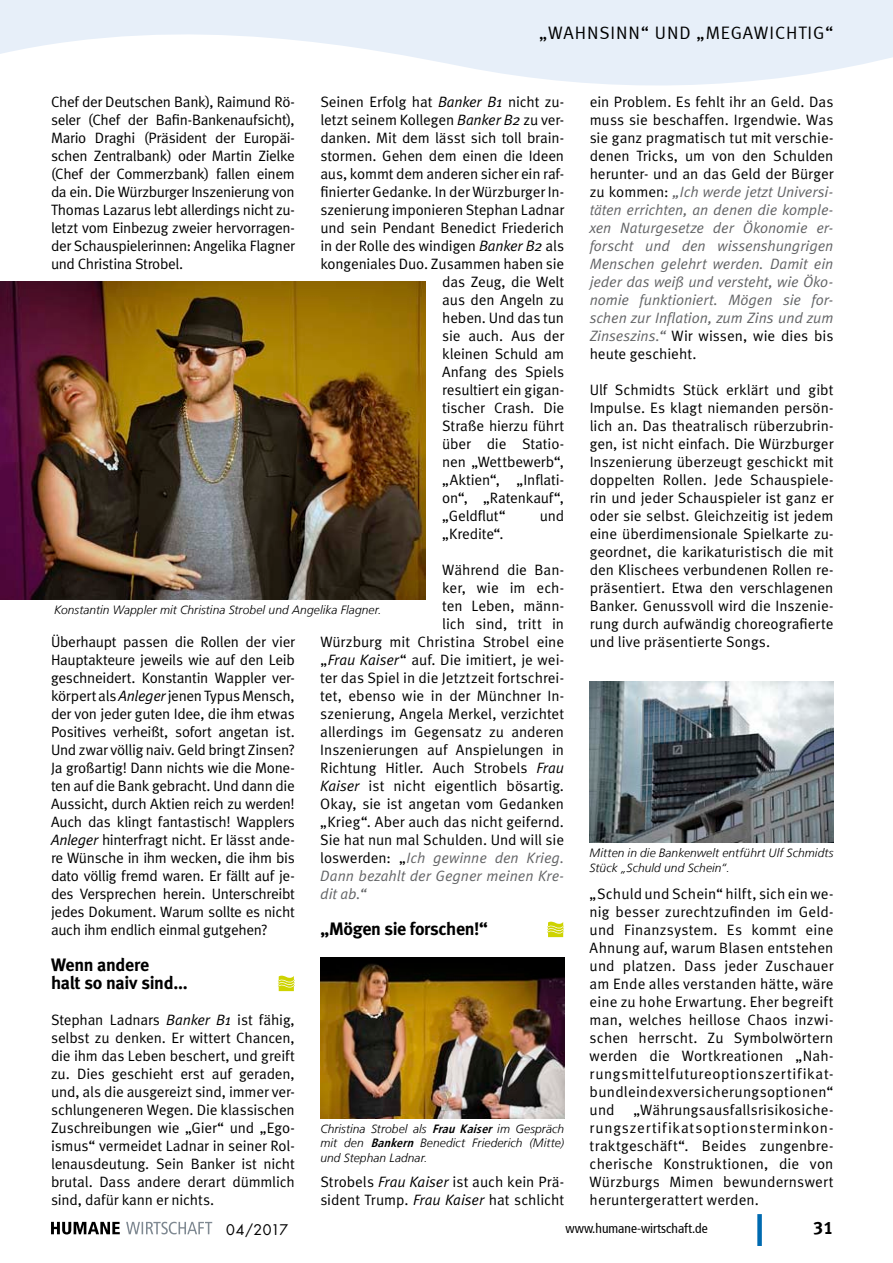
<style>
.page{position:relative;width:893px;height:1263px;background:#fff}
.page>*{position:absolute;margin:0;border:0;box-sizing:border-box;transform-origin:0 0}
.Zwischenüberschrift{font:700 18px "Meta";letter-spacing:-.02em;color:#000}
.t1{font:18px "Meta Normal LF";letter-spacing:.05em;color:#000}
.t2{font:18px "Meta Bold LF";color:#000}
.Fließtext_Meta_Norma{font:15px/18px "Meta Normal";letter-spacing:-.005em;color:#000;text-align:justify}
.Fließtext_Meta_Norma-2{font:italic 15px/18px "Meta Normal";color:#636466;text-align:justify}
.t3{font:14.25px "Futura";letter-spacing:.01em;color:#000}
.t4{font:condensed 13.5px "Frutiger 57";color:#000}
.t5{font:italic 300 12px/14.4px "Frutiger LT";letter-spacing:.01em;color:#000;text-align:justify}
.s1{font-style:italic}
.s2{font-style:normal;color:#000}
.s3{font-weight:700;font-stretch:condensed}
</style>
<div class="page">
<div style="left:757px;top:1214px;width:5px;height:32px;background:#006ab0"></div>
<svg style="left:51px;top:1222px;width:69px;height:12px"></svg>
<svg style="left:126px;top:1222px;width:86px;height:12px"></svg>
<svg style="left:278px;top:976px;width:17px;height:15px"></svg>
<svg style="left:547px;top:922px;width:17px;height:15px"></svg>
<img style="left:320px;top:957px;width:244px;height:161px">
<img style="left:590px;top:681px;width:243px;height:162px">
<img style="left:0;top:282px;width:425px;height:317px">
<svg style="left:0;top:0;width:893px;height:86px;fill:#e7eff9"></svg>
<p class="t1" style="left:539px;top:22px;width:296px">„WAHNSINN“ UND „MEGAWICHTIG“</p>
<p class="Fließtext_Meta_Norma" style="left:51px;top:93px;width:245px">Chef der Deutschen Bank), Raimund Rö&shy;seler (Chef der Bafin-Bankenaufsicht), Mario Draghi (Präsident der Europäi&shy;schen Zentralbank) oder Martin Zielke (Chef der Commerzbank) fallen einem da ein. Die Würzburger Inszenierung von Thomas Lazarus lebt allerdings nicht zu&shy;letzt vom Einbezug zweier hervorragen&shy;der Schauspielerinnen: Angelika Flagner und Christina Strobel.</p>
<p class="Fließtext_Meta_Norma" style="left:320px;top:93px;width:245px">Seinen Erfolg hat <span class="s1">Banker B1</span> nicht zu-</p>
<p class="Fließtext_Meta_Norma" style="left:320px;top:111px;width:245px">letzt seinem Kollegen <span class="s1">Banker B2</span> zu ver-</p>
<p class="Fließtext_Meta_Norma" style="left:320px;top:129px;width:245px">danken. Mit dem lässt sich toll brain-</p>
<p class="Fließtext_Meta_Norma" style="left:320px;top:147px;width:245px">stormen. Gehen dem einen die Ideen</p>
<p class="Fließtext_Meta_Norma" style="left:320px;top:165px;width:245px">aus, kommt dem anderen sicher ein raf-</p>
<p class="Fließtext_Meta_Norma" style="left:320px;top:183px;width:245px">finierter Gedanke. In der Würzburger In-</p>
<p class="Fließtext_Meta_Norma" style="left:320px;top:201px;width:245px">szenierung imponieren Stephan Ladnar</p>
<p class="Fließtext_Meta_Norma" style="left:320px;top:219px;width:245px">und sein Pendant Benedict Friederich</p>
<p class="Fließtext_Meta_Norma" style="left:320px;top:237px;width:245px">in der Rolle des windigen <span class="s1">Banker B2</span> als</p>
<p class="Fließtext_Meta_Norma" style="left:320px;top:255px;width:245px">kongeniales Duo. Zusammen haben sie</p>
<p class="Fließtext_Meta_Norma" style="left:442px;top:273px;width:123px">das Zeug, die Welt</p>
<p class="Fließtext_Meta_Norma" style="left:442px;top:291px;width:123px">aus den Angeln zu</p>
<p class="Fließtext_Meta_Norma" style="left:442px;top:309px;width:123px">heben. Und das tun</p>
<p class="Fließtext_Meta_Norma" style="left:442px;top:327px;width:123px">sie auch. Aus der</p>
<p class="Fließtext_Meta_Norma" style="left:442px;top:345px;width:123px">kleinen Schuld am</p>
<p class="Fließtext_Meta_Norma" style="left:442px;top:363px;width:123px">Anfang des Spiels</p>
<p class="Fließtext_Meta_Norma" style="left:442px;top:381px;width:123px">resultiert ein gigan-</p>
<p class="Fließtext_Meta_Norma" style="left:442px;top:399px;width:123px">tischer Crash. Die</p>
<p class="Fließtext_Meta_Norma" style="left:442px;top:417px;width:123px">Straße hierzu führt</p>
<p class="Fließtext_Meta_Norma" style="left:442px;top:435px;width:123px">über die Statio-</p>
<p class="Fließtext_Meta_Norma" style="left:442px;top:453px;width:123px">nen „Wettbewerb“,</p>
<p class="Fließtext_Meta_Norma" style="left:442px;top:471px;width:123px">„Aktien“, „Inflati-</p>
<p class="Fließtext_Meta_Norma" style="left:442px;top:489px;width:123px">on“, „Ratenkauf“,</p>
<p class="Fließtext_Meta_Norma" style="left:442px;top:507px;width:65px">„Geldflut“</p>
<p class="Fließtext_Meta_Norma" style="left:540px;top:507px;width:26px">und</p>
<p class="Fließtext_Meta_Norma" style="left:442px;top:525px;width:63px">„Kredite“.</p>
<p class="Fließtext_Meta_Norma" style="left:442px;top:561px;width:123px">Während die Ban-</p>
<p class="Fließtext_Meta_Norma" style="left:442px;top:579px;width:123px">ker, wie im ech-</p>
<p class="Fließtext_Meta_Norma" style="left:442px;top:597px;width:123px">ten Leben, männ-</p>
<p class="Fließtext_Meta_Norma" style="left:442px;top:615px;width:123px">lich sind, tritt in</p>
<p class="Fließtext_Meta_Norma" style="left:320px;top:633px;width:245px">Würzburg mit Christina Strobel eine</p>
<p class="Fließtext_Meta_Norma" style="left:320px;top:651px;width:245px">„<span class="s1">Frau Kaiser</span>“ auf. Die imitiert, je wei-</p>
<p class="Fließtext_Meta_Norma" style="left:320px;top:669px;width:245px">ter das Spiel in die Jetztzeit fortschrei-</p>
<p class="Fließtext_Meta_Norma" style="left:320px;top:687px;width:245px">tet, ebenso wie in der Münchner In-</p>
<p class="Fließtext_Meta_Norma" style="left:320px;top:705px;width:245px">szenierung, Angela Merkel, verzichtet</p>
<p class="Fließtext_Meta_Norma" style="left:320px;top:723px;width:245px">allerdings im Gegensatz zu anderen</p>
<p class="Fließtext_Meta_Norma" style="left:320px;top:741px;width:245px">Inszenierungen auf Anspielungen in</p>
<p class="Fließtext_Meta_Norma" style="left:320px;top:759px;width:245px">Richtung Hitler. Auch Strobels <span class="s1">Frau</span></p>
<p class="Fließtext_Meta_Norma" style="left:320px;top:777px;width:245px"><span class="s1">Kaiser</span> ist nicht eigentlich bösartig.</p>
<p class="Fließtext_Meta_Norma" style="left:320px;top:795px;width:245px">Okay, sie ist angetan vom Gedanken</p>
<p class="Fließtext_Meta_Norma" style="left:320px;top:813px;width:245px">„Krieg“. Aber auch das nicht geifernd.</p>
<p class="Fließtext_Meta_Norma" style="left:320px;top:831px;width:245px">Sie hat nun mal Schulden. Und will sie</p>
<p class="Fließtext_Meta_Norma-2" style="left:320px;top:849px;width:245px"><span class="s2">loswerden: „</span>Ich gewinne den Krieg.</p>
<p class="Fließtext_Meta_Norma-2" style="left:320px;top:867px;width:245px">Dann bezahlt der Gegner meinen Kre-</p>
<p class="Fließtext_Meta_Norma-2" style="left:320px;top:885px;width:47px">dit ab.“</p>
<p class="Zwischenüberschrift" style="left:320px;top:918px;width:169px">„Mögen sie forschen!“</p>
<p class="t5" style="left:54px;top:602px;width:329px">Konstantin Wappler mit Christina Strobel und Angelika Flagner.</p>
<p class="Fließtext_Meta_Norma" style="left:51px;top:633px;width:245px">Überhaupt passen die Rollen der vier Hauptakteure jeweils wie auf den Leib geschneidert. Konstantin Wappler ver&shy;körpert als <span class="s1">Anleger</span> jenen Typus Mensch, der von jeder guten Idee, die ihm etwas Positives verheißt, sofort angetan ist.<br>Und zwar völlig naiv. Geld bringt Zinsen?<br>Ja großartig! Dann nichts wie die Mone&shy;ten auf die Bank gebracht. Und dann die Aussicht, durch Aktien reich zu werden!<br>Auch das klingt fantastisch! Wapplers <span class="s1">Anleger</span> hinterfragt nicht. Er lässt ande&shy;re Wünsche in ihm wecken, die ihm bis dato völlig fremd waren. Er fällt auf je&shy;des Versprechen herein. Unterschreibt jedes Dokument. Warum sollte es nicht auch ihm endlich einmal gutgehen?</p>
<p class="Zwischenüberschrift" style="left:51px;top:954px;width:100px">Wenn andere</p>
<p class="Zwischenüberschrift" style="left:51px;top:972px;width:138px">halt so naiv sind...</p>
<p class="Fließtext_Meta_Norma" style="left:51px;top:1011px;width:245px">Stephan Ladnars <span class="s1">Banker B1</span> ist fähig, selbst zu denken. Er wittert Chancen, die ihm das Leben beschert, und greift zu. Dies geschieht erst auf geraden, und, als die ausgereizt sind, immer ver&shy;schlungeneren Wegen. Die klassischen Zuschreibungen wie „Gier“ und „Ego&shy;ismus“ vermeidet Ladnar in seiner Rol&shy;lenausdeutung. Sein Banker ist nicht brutal. Dass andere derart dümmlich sind, dafür kann er nichts.</p>
<p class="t5" style="left:320px;top:1121px;width:245px">Christina Strobel als <span class="s3">Frau Kaiser</span> im Gespräch mit den <span class="s3">Bankern</span> Benedict Friederich (Mitte) und Stephan Ladnar.</p>
<p class="Fließtext_Meta_Norma" style="left:320px;top:1173px;width:245px">Strobels <span class="s1">Frau Kaiser</span> ist auch kein Prä&shy;sident Trump. <span class="s1">Frau Kaiser</span> hat schlicht</p>
<p class="Fließtext_Meta_Norma-2" style="left:590px;top:93px;width:245px"><span class="s2">ein Problem. Es fehlt ihr an Geld. Das muss sie beschaffen. Irgendwie. Was sie ganz pragmatisch tut mit verschie&shy;denen Tricks, um von den Schulden herunter- und an das Geld der Bürger zu kommen:</span> „Ich werde jetzt Universi&shy;täten errichten, an denen die komple&shy;xen Naturgesetze der Ökonomie er&shy;forscht und den wissenshungrigen Menschen gelehrt werden. Damit ein jeder das weiß und versteht, wie Öko&shy;nomie funktioniert. Mögen sie for&shy;schen zur Inflation, zum Zins und zum Zinseszins.“ <span class="s2">Wir wissen, wie dies bis heute geschieht.</span></p>
<p class="Fließtext_Meta_Norma" style="left:590px;top:381px;width:245px">Ulf Schmidts Stück erklärt und gibt Impulse. Es klagt niemanden persön&shy;lich an. Das theatralisch rüberzubrin&shy;gen, ist nicht einfach. Die Würzburger Inszenierung überzeugt geschickt mit doppelten Rollen. Jede Schauspiele&shy;rin und jeder Schauspieler ist ganz er oder sie selbst. Gleichzeitig ist jedem eine überdimensionale Spielkarte zu&shy;geordnet, die karikaturistisch die mit den Klischees verbundenen Rollen re&shy;präsentiert. Etwa den verschlagenen Banker. Genussvoll wird die Inszenie&shy;rung durch aufwändig choreografierte und live präsentierte Songs.</p>
<p class="t5" style="left:590px;top:846px;width:245px">Mitten in die Bankenwelt entführt Ulf Schmidts<br>Stück „Schuld und Schein“.</p>
<p class="Fließtext_Meta_Norma" style="left:590px;top:885px;width:245px">„Schuld und Schein“ hilft, sich ein we&shy;nig besser zurechtzufinden im Geld&shy;und Finanzsystem. Es kommt eine Ahnung auf, warum Blasen entstehen und platzen. Dass jeder Zuschauer am Ende alles verstanden hätte, wäre eine zu hohe Erwartung. Eher begreift man, welches heillose Chaos inzwi&shy;schen herrscht. Zu Symbolwörtern werden die Wortkreationen „Nah&shy;rungsmittelfutureoptionszertifikat&shy;bundleindexversicherungsoptionen“ und</p>
<p class="Fließtext_Meta_Norma" style="left:590px;top:1101px;width:245px;text-indent:44px">„Währungsausfallsrisikosiche&shy;rungszertifikatsoptionsterminkon&shy;traktgeschäft“. Beides zungenbre&shy;cherische Konstruktionen, die von Würzburgs Mimen bewundernswert heruntergerattert werden.</p>
<p class="t3" style="left:226px;top:1220px;width:64px">04/2017</p>
<p class="t4" style="left:566px;top:1220px;width:144px">www.humane-wirtschaft.de</p>
<p class="t2" style="left:813px;top:1217px;width:22px">31</p>
</div>
